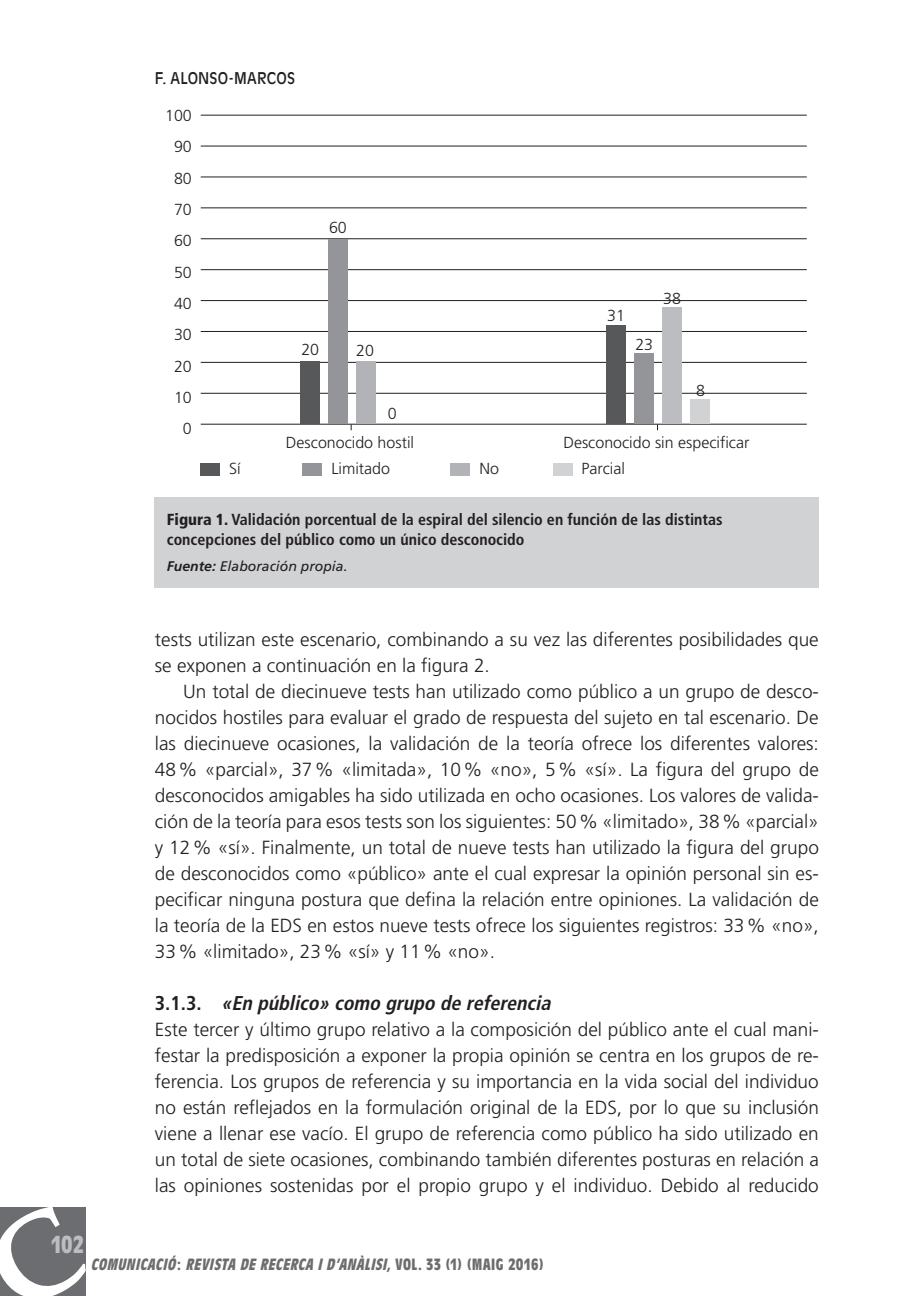
<style>
.page{position:relative;width:900px;height:1296px;background:#fff}
.page>*{position:absolute;margin:0;border:0;box-sizing:border-box;transform-origin:0 0}
.t1{font:700 condensed 24px "Antique Olive";color:#bcbdc0}
._0_Títol3Nivell{font:italic 700 condensed 20px "Frutiger";color:#231f20}
._0_Text_1{font:300 19px/26px "Frutiger";color:#231f20;text-align:justify}
._0_Text_Sense{font:300 19px/26px "Frutiger";color:#231f20}
._0_Figura_Gràfics1{font:700 condensed 16px/20px "Frutiger";color:#231f20}
.t2{font:300 16px "Frutiger";color:#231f20}
.t3{font:italic 700 condensed 16px "Antique Olive";color:#6c6d70}
.t4{font:16px "Antique Olive";letter-spacing:.01em;color:#231f20;scale:.9 1}
._0_NOTAS_grafics2{font:italic 14px "Frutiger";color:#231f20}
.s1{font-weight:900}
.s2{font-weight:700}
.s3{font-style:normal}
</style>
<div class="page">
<div style="left:155px;top:497px;width:663px;height:91px;background:#d1d2d4"></div>
<hr style="left:201px;top:393px;width:605px;height:1px;background:#231f20">
<hr style="left:201px;top:362px;width:605px;height:1px;background:#231f20">
<hr style="left:201px;top:300px;width:605px;height:1px;background:#231f20">
<hr style="left:201px;top:238px;width:605px;height:1px;background:#231f20">
<hr style="left:201px;top:176px;width:605px;height:1px;background:#231f20">
<hr style="left:201px;top:115px;width:605px;height:1px;background:#231f20">
<hr style="left:201px;top:331px;width:605px;height:1px;background:#231f20">
<hr style="left:201px;top:269px;width:605px;height:1px;background:#231f20">
<hr style="left:201px;top:207px;width:605px;height:1px;background:#231f20">
<hr style="left:201px;top:146px;width:605px;height:1px;background:#231f20">
<div style="left:200px;top:463px;width:20px;height:13px;background:#57585a"></div>
<div style="left:302px;top:463px;width:20px;height:13px;background:#939598"></div>
<div style="left:450px;top:463px;width:20px;height:13px;background:#b2b3b7"></div>
<div style="left:552px;top:463px;width:20px;height:13px;background:#d1d2d4"></div>
<hr style="left:201px;top:424px;width:605px;height:1px;background:#231f20">
<div style="left:300px;top:361px;width:20px;height:63px;background:#57585a"></div>
<div style="left:328px;top:239px;width:20px;height:185px;background:#939598"></div>
<div style="left:356px;top:361px;width:20px;height:63px;background:#b2b3b7"></div>
<div style="left:606px;top:325px;width:20px;height:99px;background:#57585a"></div>
<div style="left:634px;top:353px;width:20px;height:71px;background:#939598"></div>
<div style="left:662px;top:307px;width:20px;height:117px;background:#bcbdc0"></div>
<div style="left:690px;top:399px;width:20px;height:25px;background:#d1d2d4"></div>
<div style="left:0;top:1207px;width:86px;height:89px;background:#6c6d70"></div>
<p class="t4" style="left:155px;top:68px;width:157px">F. ALONSO-MARCOS</p>
<p class="t2" style="left:165px;top:107px;width:28px">100</p>
<p class="t2" style="left:174px;top:138px;width:19px">90</p>
<p class="t2" style="left:174px;top:169px;width:19px">80</p>
<p class="t2" style="left:174px;top:200px;width:19px">70</p>
<p class="t2" style="left:174px;top:232px;width:19px">60</p>
<p class="t2" style="left:174px;top:263px;width:19px">50</p>
<p class="t2" style="left:174px;top:294px;width:19px">40</p>
<p class="t2" style="left:174px;top:326px;width:19px">30</p>
<p class="t2" style="left:174px;top:357px;width:19px">20</p>
<p class="t2" style="left:174px;top:388px;width:19px">10</p>
<p class="t2" style="left:183px;top:420px;width:10px">0</p>
<p class="t2" style="left:329px;top:219px;width:19px">60</p>
<p class="t2" style="left:301px;top:341px;width:19px">20</p>
<p class="t2" style="left:356px;top:341px;width:19px">20</p>
<p class="t2" style="left:388px;top:405px;width:10px">0</p>
<p class="t2" style="left:286px;top:433px;width:130px">Desconocido hostil</p>
<p class="t2" style="left:229px;top:459px;width:13px">Sí</p>
<p class="t2" style="left:331px;top:459px;width:60px">Limitado</p>
<p class="t2" style="left:607px;top:306px;width:19px">31</p>
<p class="t2" style="left:663px;top:289px;width:19px">38</p>
<p class="t2" style="left:635px;top:335px;width:19px">23</p>
<p class="t2" style="left:695px;top:381px;width:10px">8</p>
<p class="t2" style="left:563px;top:433px;width:187px">Desconocido sin especificar</p>
<p class="t2" style="left:479px;top:459px;width:21px">No</p>
<p class="t2" style="left:581px;top:459px;width:45px">Parcial</p>
<p class="_0_Figura_Gràfics1" style="left:167px;top:510px;width:557px"><span class="s1">Figura 1.</span> Validación porcentual de la espiral del silencio en función de las distintas concepciones del público como un único desconocido</p>
<p class="_0_NOTAS_grafics2" style="left:167px;top:558px;width:182px"><span class="s2">Fuente:</span> Elaboración propia.</p>
<p class="t1" style="left:51px;top:1231px;width:34px">102</p>
<p class="_0_Text_Sense" style="left:155px;top:626px;width:665px">tests utilizan este escenario, combinando a su vez las diferentes posibilidades que se exponen a continuación en la figura 2.</p>
<p class="_0_Text_1" style="left:155px;top:678px;width:665px;text-indent:28px">Un total de diecinueve tests han utilizado como público a un grupo de desco&shy;nocidos hostiles para evaluar el grado de respuesta del sujeto en tal escenario. De las diecinueve ocasiones, la validación de la teoría ofrece los diferentes valores:<br>48% «parcial», 37% «limitada», 10% «no», 5% «sí». La figura del grupo de desconocidos amigables ha sido utilizada en ocho ocasiones. Los valores de valida&shy;ción de la teoría para esos tests son los siguientes: 50% «limitado», 38% «parcial» y 12% «sí». Finalmente, un total de nueve tests han utilizado la figura del grupo de desconocidos como «público» ante el cual expresar la opinión personal sin es&shy;pecificar ninguna postura que defina la relación entre opiniones. La validación de la teoría de la EDS en estos nueve tests ofrece los siguientes registros: 33% «no», 33% «limitado», 23% «sí» y 11% «no».</p>
<p class="_0_Títol3Nivell" style="left:155px;top:991px;width:402px"><span class="s3">3 . 1 . 3 .</span> «En público» como grupo de referencia</p>
<p class="_0_Text_Sense" style="left:155px;top:1016px;width:665px;text-align:justify">Este tercer y último grupo relativo a la composición del público ante el cual mani&shy;festar la predisposición a exponer la propia opinión se centra en los grupos de re&shy;ferencia. Los grupos de referencia y su importancia en la vida social del individuo no están reflejados en la formulación original de la EDS, por lo que su inclusión viene a llenar ese vacío. El grupo de referencia como público ha sido utilizado en un total de siete ocasiones, combinando también diferentes posturas en relación a las opiniones sostenidas por el propio grupo y el individuo. Debido al reducido</p>
<p class="t3" style="left:91px;top:1256px;width:454px">COMUNICACIÓ<span class="s3">:</span> REVISTA DE RECERCA I D’ANÀLISI, <span class="s3">V O L . 3 3 ( 1 ) ( M A I G 2 0 1 6 )</span></p>
</div>
